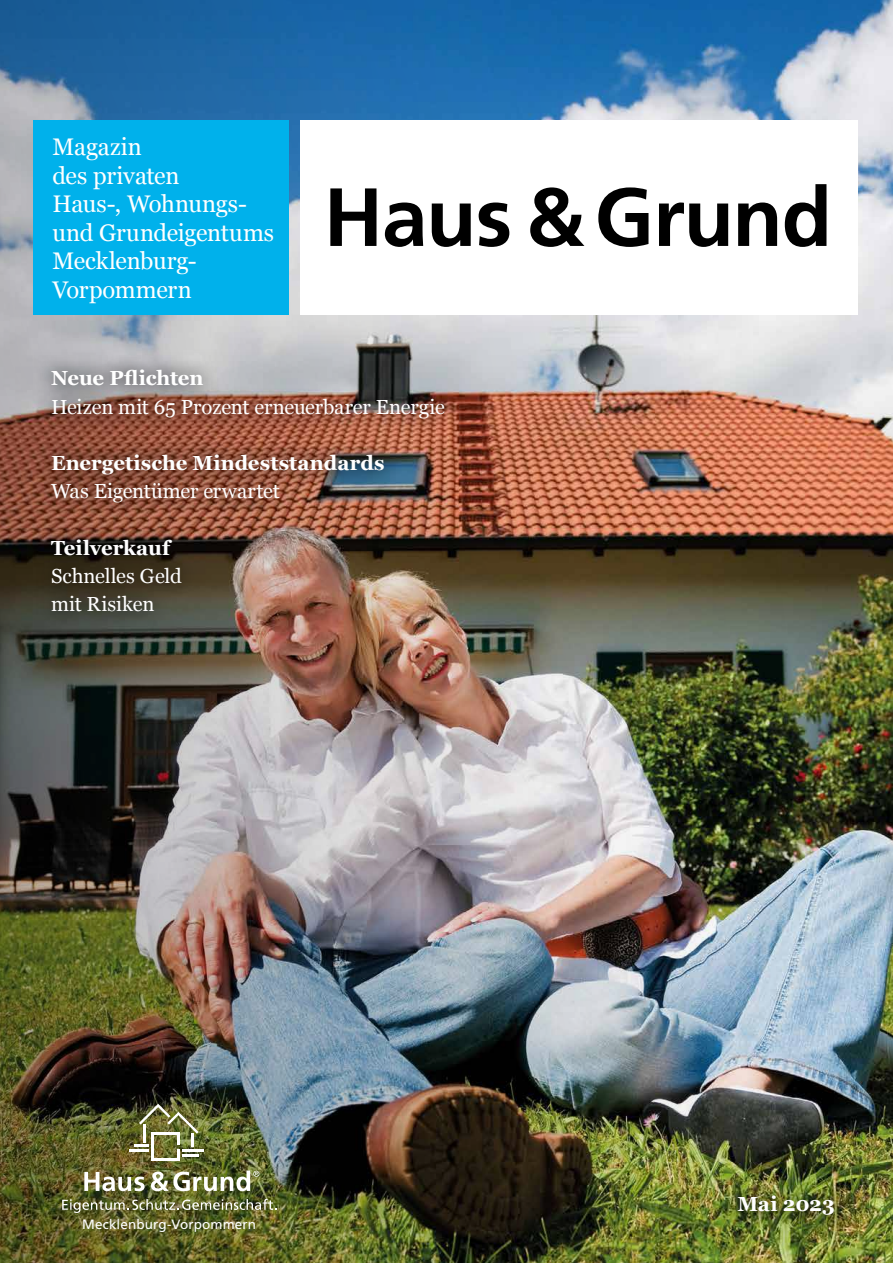
<style>
.page{position:relative;width:893px;height:1263px;background:#fff}
.page>*{position:absolute;margin:0;border:0;box-sizing:border-box;transform-origin:0 0}
.t1{font:700 82.35px "Frutiger LT Pro";letter-spacing:-.015em;color:#000}
.t2{font:24px/28.5px "Georgia";letter-spacing:-.01em;color:#fff}
.t3{font:20.4px/28.2px "Georgia";letter-spacing:-.01em;color:#fff}
.t4{font:700 20.4px "Georgia";color:#fff}
.t5{font:13.5px "Frutiger LT Pro";letter-spacing:.01em;color:#fff}
</style>
<div class="page">
<img style="left:0;top:0;width:893px;height:1263px">
<img style="left:34px;top:352px;width:428px;height:278px">
<img style="left:721px;top:1180px;width:130px;height:53px">
<div style="left:300px;top:120px;width:557px;height:195px;background:#fff"></div>
<div style="left:34px;top:120px;width:255px;height:195px;background:#00b1eb"></div>
<hr style="left:182px;top:1149px;width:21px;height:2px;background:#fff">
<hr style="left:134px;top:1144px;width:15px;height:3px;background:#fff">
<hr style="left:129px;top:1149px;width:20px;height:2px;background:#fff">
<img style="left:139px;top:1104px;width:60px;height:57px">
<svg style="left:84px;top:1172px;width:61px;height:19px"></svg>
<img style="left:151px;top:1170px;width:108px;height:21px">
<img style="left:62px;top:1199px;width:214px;height:14px">
<p class="t2" style="left:52px;top:132px;width:223px">Magazin<br>des privaten<br>Haus-, Wohnungs&shy;und Grundeigentums<br>Mecklenburg-<br>Vorpommern</p>
<h1 class="t1" style="left:324px;top:168px;width:510px">Haus &amp; Grund</h1>
<p class="t4" style="left:51px;top:363px;width:154px">Neue Pflichten</p>
<p class="t3" style="left:51px;top:392px;width:395px">Heizen mit 65 Prozent erneuerbarer Energie</p>
<p class="t4" style="left:51px;top:448px;width:335px">Energetische Mindeststandards</p>
<p class="t3" style="left:51px;top:476px;width:230px">Was Eigentümer erwartet</p>
<p class="t4" style="left:51px;top:532px;width:121px">Teilverkauf</p>
<p class="t3" style="left:51px;top:561px;width:132px">Schnelles Geld mit Risiken</p>
<p class="t5" style="left:82px;top:1217px;width:175px">Mecklenburg-Vorpommern</p>
<p class="t4" style="left:737px;top:1189px;width:99px">Mai 2023</p>
</div>
